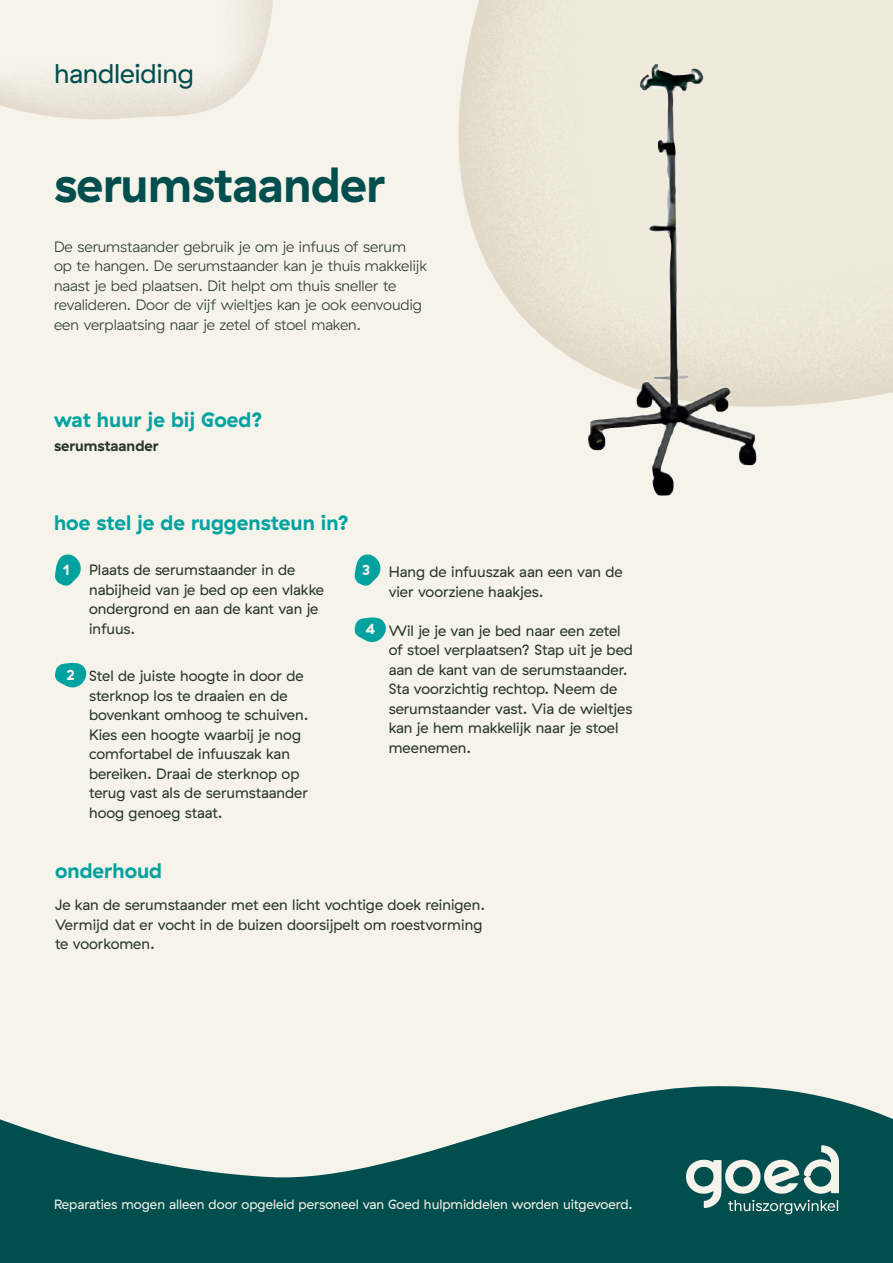
<style>
.page{position:relative;width:893px;height:1263px;background:#f6f3ea}
.page>*{position:absolute;margin:0;border:0;box-sizing:border-box;transform-origin:0 0}
.t1{font:700 49.2px "GT Haptik Goed";letter-spacing:-.01em;color:#004e4e}
.t2{font:27px "GT Haptik Goed";letter-spacing:-.01em;color:#004e4e}
.t3{font:700 21px "GT Haptik Goed";color:#00a2a0}
.t4{font:15px/19.5px "GT Haptik Goed";color:#28362c}
.t5{font:300 15px/19.5px "GT Haptik Goed";color:#28362c}
.t6{font:700 15px "GT Haptik Goed";color:#28362c}
.t7{font:700 14.7px "GT Haptik Goed";color:#f6f3ea}
.t8{font:13.5px "GT Haptik Goed";color:#f6f3ea}
.s1{font-weight:700;font-size:14.7px;color:#f6f3ea}
</style>
<div class="page">
<svg style="left:0;top:1086px;width:893px;height:177px;fill:#004e4e"></svg>
<svg style="left:684px;top:1145px;width:155px;height:69px"></svg>
<svg style="left:458px;top:0;width:435px;height:407px;fill:#efeadb"></svg>
<svg style="left:55px;top:554px;width:26px;height:32px"></svg>
<svg style="left:55px;top:663px;width:31px;height:24px"></svg>
<svg style="left:355px;top:554px;width:26px;height:32px"></svg>
<svg style="left:355px;top:617px;width:31px;height:25px"></svg>
<svg style="left:0;top:0;width:273px;height:119px"></svg>
<img style="left:587px;top:64px;width:172px;height:432px">
<h2 class="t2" style="left:54px;top:58px;width:142px">handleiding</h2>
<h1 class="t1" style="left:54px;top:155px;width:333px">serumstaander</h1>
<p class="t5" style="left:54px;top:237px;width:374px">De serumstaander gebruik je om je infuus of serum op te hangen. De serumstaander kan je thuis makkelijk naast je bed plaatsen. Dit helpt om thuis sneller te revalideren. Door de vijf wieltjes kan je ook eenvoudig een verplaatsing naar je zetel of stoel maken.</p>
<h3 class="t3" style="left:54px;top:407px;width:210px">wat huur je bij Goed?</h3>
<p class="t6" style="left:54px;top:437px;width:106px">serumstaander</p>
<h3 class="t3" style="left:54px;top:510px;width:297px">hoe stel je de ruggensteun in?</h3>
<p class="t7" style="left:63px;top:561px;width:9px">1</p>
<p class="t4" style="left:89px;top:560px;width:236px">Plaats de serumstaander in de nabijheid van je bed op een vlakke ondergrond en aan de kant van je infuus.</p>
<p class="t4" style="left:89px;top:666px;width:221px;text-indent:-23px"><span class="s1">2</span> Stel de juiste hoogte in door de sterknop los te draaien en de bovenkant omhoog te schuiven.<br>Kies een hoogte waarbij je nog comfortabel de infuuszak kan bereiken. Draai de sterknop op terug vast als de serumstaander hoog genoeg staat.</p>
<p class="t4" style="left:389px;top:562px;width:235px;text-indent:-27px"><sup>3</sup> Hang de infuuszak aan een van de vier voorziene haakjes.</p>
<p class="t4" style="left:389px;top:621px;width:246px;text-indent:-23px"><span class="s1">4</span> Wil je je van je bed naar een zetel of stoel verplaatsen? Stap uit je bed aan de kant van de serumstaander.<br>Sta voorzichtig rechtop. Neem de serumstaander vast. Via de wieltjes kan je hem makkelijk naar je stoel meenemen.</p>
<h3 class="t3" style="left:55px;top:858px;width:109px">onderhoud</h3>
<p class="t4" style="left:55px;top:895px;width:432px">Je kan de serumstaander met een licht vochtige doek reinigen.<br>Vermijd dat er vocht in de buizen doorsijpelt om roestvorming te voorkomen.</p>
<p class="t8" style="left:54px;top:1196px;width:580px">Reparaties mogen alleen door opgeleid personeel van Goed hulpmiddelen worden uitgevoerd.</p>
</div>
